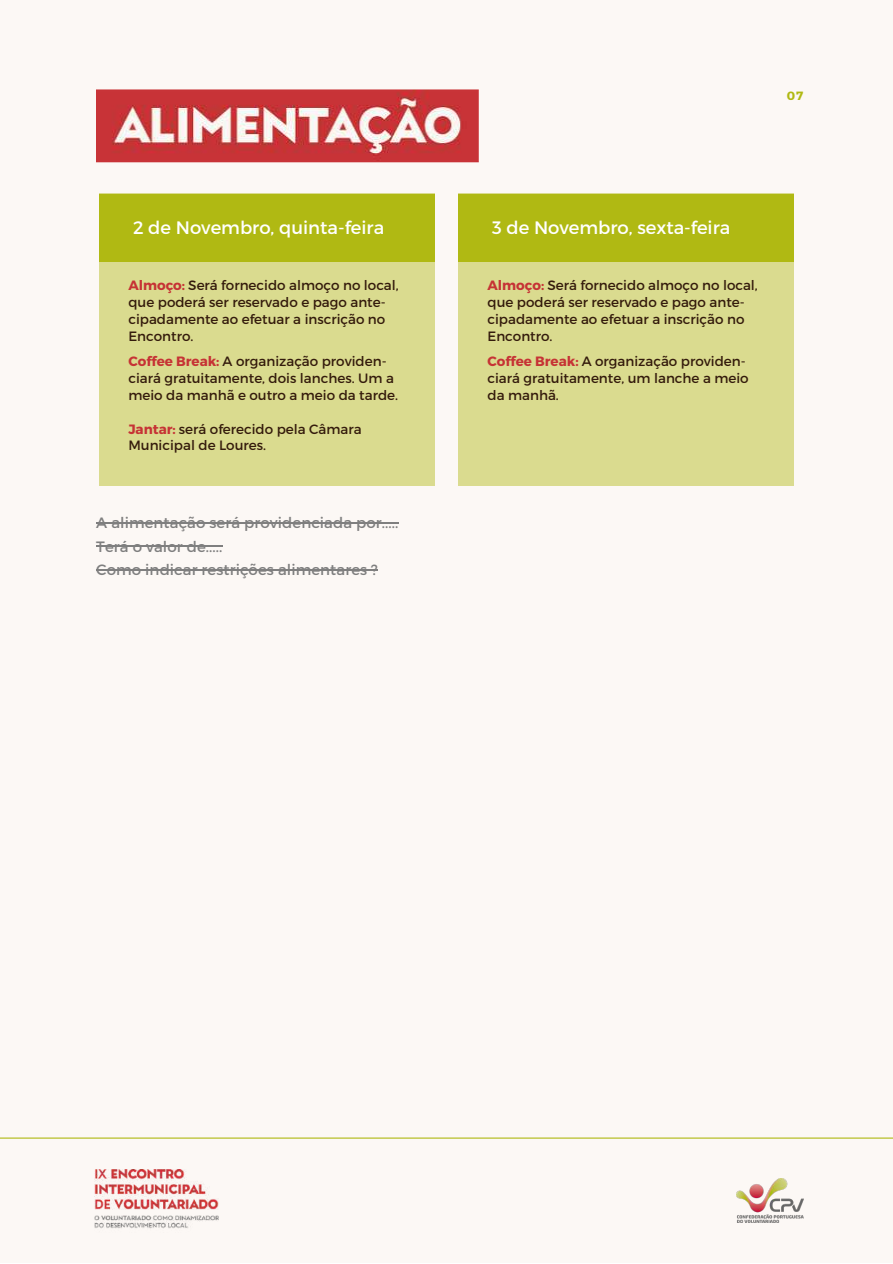
<style>
.page{position:relative;width:893px;height:1264px;background:#fff}
.page>*{position:absolute;margin:0;border:0;box-sizing:border-box;transform-origin:0 0}
.t1{font:18px "Montserrat";color:#fff}
.t2{font:15px/23.5px "Montserrat";letter-spacing:.005em;color:#7f7f7f}
.t3{font:13.5px/16.8px "Montserrat";color:#341b0c}
.t4{font:700 12px "Montserrat";color:#b0b913}
.s1{font-weight:700;color:#c63335}
</style>
<div class="page">
<div style="left:0;top:0;width:892px;height:1262px;background:#fcf8f5"></div>
<img style="left:96px;top:89px;width:382px;height:73px">
<div style="left:99px;top:194px;width:336px;height:292px;background:#dadb8f"></div>
<div style="left:99px;top:194px;width:336px;height:68px;background:#b0b913"></div>
<div style="left:458px;top:194px;width:335px;height:292px;background:#dadb8f"></div>
<div style="left:458px;top:194px;width:335px;height:68px;background:#b0b913"></div>
<hr style="left:0;top:1137px;width:892px;height:1px;background:#b0b913">
<img style="left:95px;top:1169px;width:123px;height:60px">
<img style="left:736px;top:1178px;width:67px;height:44px">
<hr style="left:96px;top:522px;width:302px;height:1px;background:#7f7f7f">
<hr style="left:96px;top:546px;width:127px;height:1px;background:#7f7f7f">
<hr style="left:96px;top:569px;width:282px;height:1px;background:#7f7f7f">
<h1 class="t1" style="left:133px;top:216px;width:252px">2 de Novembro, quinta-feira</h1>
<p class="t3" style="left:128px;top:276px;width:272px"><span class="s1">Almoço:</span> Será fornecido almoço no local, que poderá ser reservado e pago ante&shy;cipadamente ao efetuar a inscrição no<br>Encontro.</p>
<p class="t3" style="left:128px;top:352px;width:271px"><span class="s1">Coffee Break:</span> A organização providen&shy;ciará gratuitamente, dois lanches. Um a meio da manhã e outro a meio da tarde.</p>
<p class="t3" style="left:128px;top:420px;width:235px"><span class="s1">Jantar:</span> será oferecido pela Câmara<br>Municipal de Loures.</p>
<p class="t2" style="left:96px;top:510px;width:304px">A alimentação será providenciada por.....<br>Terá o valor de.....<br>Como indicar restrições alimentares ?</p>
<p class="t4" style="left:786px;top:88px;width:18px">07</p>
<h1 class="t1" style="left:492px;top:216px;width:240px">3 de Novembro, sexta-feira</h1>
<p class="t3" style="left:487px;top:276px;width:272px"><span class="s1">Almoço:</span> Será fornecido almoço no local, que poderá ser reservado e pago ante&shy;cipadamente ao efetuar a inscrição no<br>Encontro.</p>
<p class="t3" style="left:487px;top:352px;width:263px"><span class="s1">Coffee Break:</span> A organização providen&shy;ciará gratuitamente, um lanche a meio da manhã.</p>
</div>
